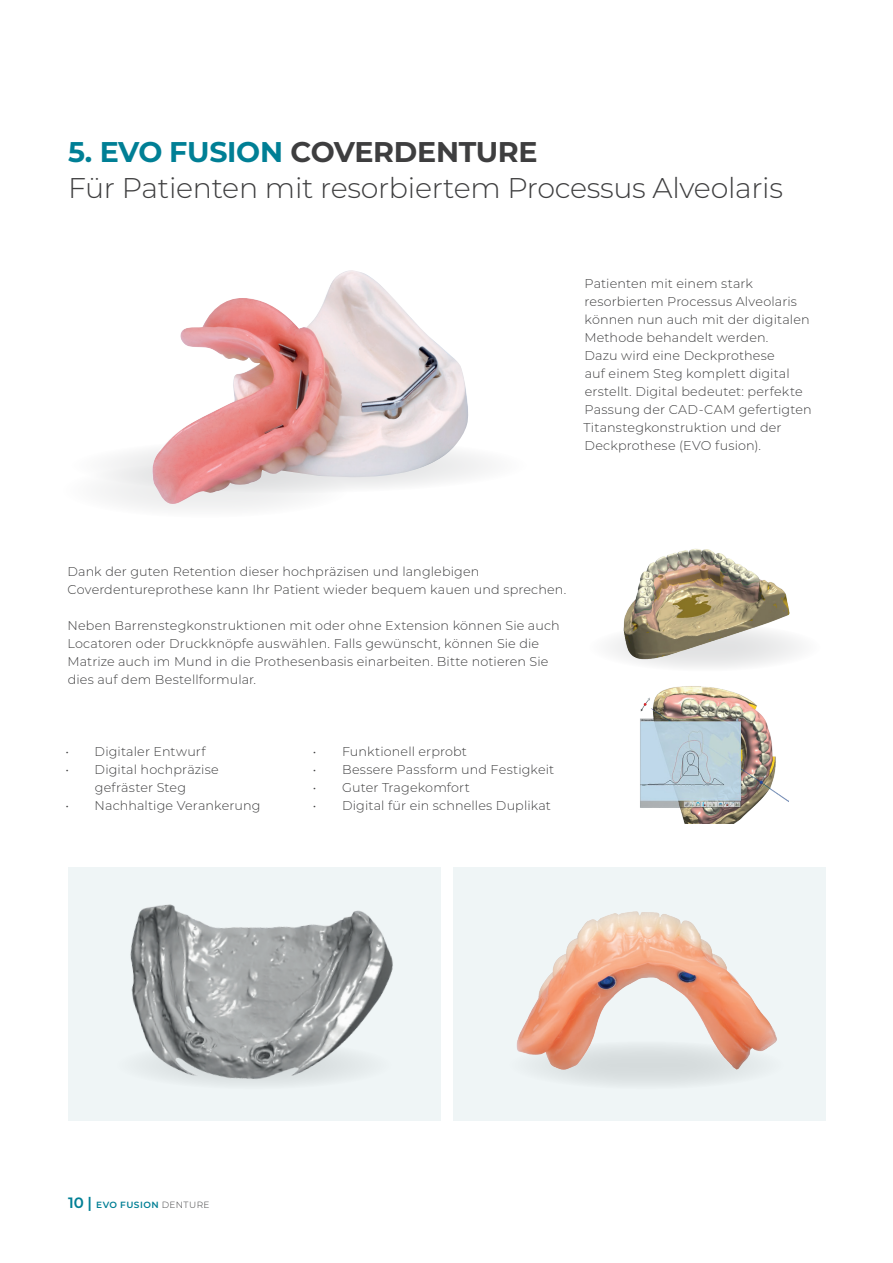
<style>
.page{position:relative;width:893px;height:1263px;background:#fff}
.page>*{position:absolute;margin:0;border:0;box-sizing:border-box;transform-origin:0 0}
.t1{font:300 28.5px/36px "Montserrat";letter-spacing:-.01em;color:#3e3e3f}
.t2{font:300 12.75px/18px "Montserrat";letter-spacing:.01em;color:#3e3e3f}
.t3{font:600 9px "Montserrat";letter-spacing:.055em;color:#007f95}
.s1{font-weight:700;color:#007f95}
.s2{font-weight:700}
.s3{font-size:15px}
.s4{font-weight:300;color:#3e3e3f}
</style>
<div class="page">
<div style="left:453px;top:868px;width:373px;height:253px;background:#eff5f6"></div>
<div style="left:68px;top:868px;width:372px;height:253px;background:#eff5f6"></div>
<div style="left:71px;top:438px;width:457px;height:55px;background:#f8f8f9;border-radius:50%"></div>
<div style="left:62px;top:463px;width:287px;height:55px;background:#f6f7f7;border-radius:50%"></div>
<div style="left:588px;top:623px;width:233px;height:49px;background:#f9f9f9;border-radius:50%"></div>
<img style="left:623px;top:548px;width:167px;height:117px">
<img style="left:640px;top:686px;width:148px;height:138px">
<img style="left:516px;top:911px;width:261px;height:174px">
<img style="left:108px;top:867px;width:312px;height:218px">
<img style="left:146px;top:270px;width:322px;height:234px">
<h1 class="t1" style="left:68px;top:133px;width:716px"><span class="s1">5. EVO FUSION</span> <span class="s2">COVERDENTURE<br></span>Für Patienten mit resorbiertem Processus Alveolaris</h1>
<p class="t2" style="left:583px;top:274px;width:230px">Patienten mit einem stark resorbierten Processus Alveolaris können nun auch mit der digitalen<br>Methode behandelt werden.<br>Dazu wird eine Deckprothese<br>auf einem Steg komplett digital erstellt. Digital bedeutet: perfekte<br>Passung der CAD-CAM gefertigten<br>Titanstegkonstruktion und der<br>Deckprothese (EVO fusion).</p>
<p class="t2" style="left:67px;top:562px;width:500px">Dank der guten Retention dieser hochpräzisen und langlebigen<br>Coverdentureprothese kann Ihr Patient wieder bequem kauen und sprechen.</p>
<p class="t2" style="left:67px;top:616px;width:494px">Neben Barrenstegkonstruktionen mit oder ohne Extension können Sie auch Locatoren oder Druckknöpfe auswählen. Falls gewünscht, können Sie die Matrize auch im Mund in die Prothesenbasis einarbeiten. Bitte notieren Sie dies auf dem Bestellformular.</p>
<p class="t2" style="left:66px;top:742px;width:142px">• Digitaler Entwurf</p>
<p class="t2" style="left:66px;top:760px;width:155px;text-align:center">• Digital hochpräzise gefräster Steg</p>
<p class="t2" style="left:66px;top:796px;width:196px">• Nachhaltige Verankerung</p>
<p class="t2" style="left:313px;top:742px;width:155px">• Funktionell erprobt</p>
<p class="t2" style="left:313px;top:760px;width:243px">• Bessere Passform und Festigkeit</p>
<p class="t2" style="left:313px;top:778px;width:158px">• Guter Tragekomfort</p>
<p class="t2" style="left:313px;top:796px;width:239px">• Digital für ein schnelles Duplikat</p>
<p class="t3" style="left:68px;top:1199px;width:143px"><span class="s3">10 |</span> EVO FUSION <span class="s4">DENTURE</span></p>
</div>
